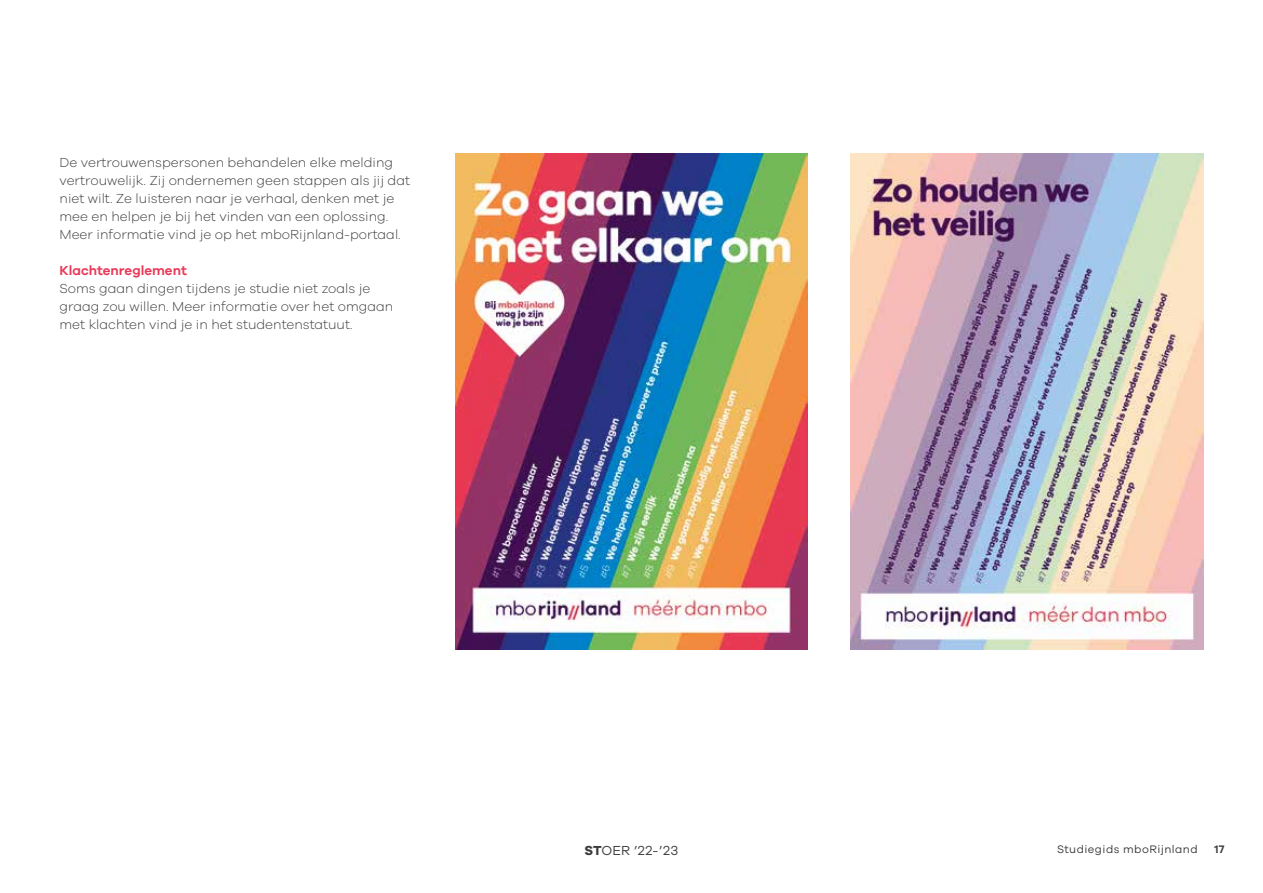
<style>
.page{position:relative;width:1263px;height:893px;background:#fff}
.page>*{position:absolute;margin:0;border:0;box-sizing:border-box;transform-origin:0 0}
.t1{font:300 13.5px/18px "Galano Grotesque";color:#3c3c3b}
.t2{font:600 13.5px "Galano Grotesque";color:#e83a5a}
.t3{font:13.5px "Galano Grotesque";letter-spacing:.02em;color:#3c3c3b}
.t4{font:11.25px "Galano Grotesque";letter-spacing:.04em;color:#3c3c3b}
.t5{font:600 11.25px "Galano Grotesque";color:#3c3c3b}
.s1{font-weight:700}
</style>
<div class="page">
<img style="left:455px;top:153px;width:353px;height:497px">
<img style="left:850px;top:153px;width:353px;height:497px">
<p class="t1" style="left:60px;top:153px;width:352px">De vertrouwenspersonen behandelen elke melding vertrouwelijk. Zij ondernemen geen stappen als jij dat niet wilt. Ze luisteren naar je verhaal, denken met je mee en helpen je bij het vinden van een oplossing.<br>Meer informatie vind je op het mboRijnland-portaal.</p>
<p class="t2" style="left:60px;top:262px;width:129px">Klachtenreglement</p>
<p class="t1" style="left:60px;top:279px;width:335px">Soms gaan dingen tijdens je studie niet zoals je graag zou willen. Meer informatie over het omgaan met klachten vind je in het studentenstatuut.</p>
<p class="t3" style="left:584px;top:843px;width:95px"><span class="s1">ST</span>OER ’22-’23</p>
<p class="t4" style="left:1057px;top:843px;width:142px">Studiegids mboRijnland</p>
<p class="t5" style="left:1214px;top:843px;width:11px">17</p>
</div>
